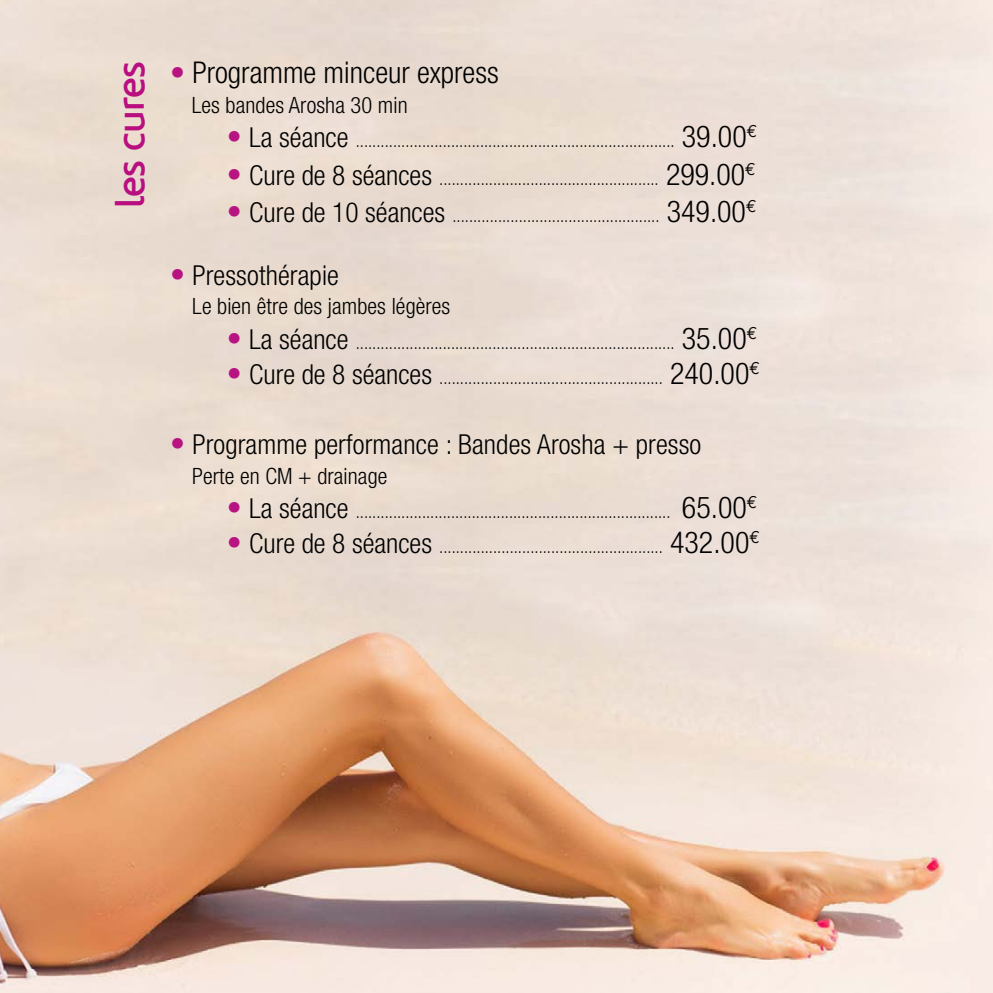
<style>
.page{position:relative;width:993px;height:993px;background:#fff}
.page>*{position:absolute;margin:0;border:0;box-sizing:border-box;transform-origin:0 0}
.t1{font:37.5px "Fortheloveofhate";letter-spacing:-.02em;color:#b80e80}
.t2{font:300 condensed 30px "Helvetica Neue LT Std";color:#000}
.t3{font:300 condensed 27.5px "Helvetica Neue LT Std";letter-spacing:.005em;color:#000}
.t4{font:300 condensed 22.5px "Helvetica Neue LT Std";letter-spacing:.005em;color:#000}
.t5{font:300 condensed 17.25px "Helvetica Neue LT Std";color:#000}
.s1{color:#b81481}
.s2{font-size:30px;color:#b81481}
.s3{font-size:27.5px}
.s4{font-size:30px}
</style>
<div class="page">
<img style="left:0;top:0;width:992px;height:992px">
<h1 class="t1" style="left:108px;top:208px;width:148px;rotate:-90deg">les cures</h1>
<h2 class="t2" style="left:170px;top:55px;width:330px"><span class="s1">•</span> Programme minceur express</h2>
<h3 class="t4" style="left:192px;top:92px;width:217px">Les bandes Arosha 30 min</h3>
<p class="t5" style="left:227px;top:131px;width:531px"><span class="s2">•</span> <span class="s3">La séance</span> ............................................................................. <span class="s4">39.00</span><sup>€</sup></p>
<p class="t5" style="left:227px;top:169px;width:530px"><span class="s2">•</span> <span class="s3">Cure de 8 séances</span> ..................................................... <span class="s4">299.00</span><sup>€</sup></p>
<p class="t5" style="left:227px;top:206px;width:531px"><span class="s2">•</span> <span class="s3">Cure de 10 séances</span> .................................................. <span class="s4">349.00</span><sup>€</sup></p>
<h3 class="t3" style="left:170px;top:259px;width:170px"><span class="s2">•</span> Pressothérapie</h3>
<h3 class="t4" style="left:192px;top:293px;width:259px">Le bien être des jambes légères</h3>
<p class="t5" style="left:227px;top:333px;width:531px"><span class="s2">•</span> <span class="s3">La séance</span> ............................................................................. <span class="s4">35.00</span><sup>€</sup></p>
<p class="t5" style="left:227px;top:368px;width:534px"><span class="s2">•</span> <span class="s3">Cure de 8 séances</span> ...................................................... <span class="s4">240.00</span><sup>€</sup></p>
<h3 class="t3" style="left:170px;top:428px;width:532px"><span class="s2">•</span> Programme performance : Bandes Arosha + presso</h3>
<h3 class="t4" style="left:192px;top:462px;width:196px">Perte en CM + drainage</h3>
<p class="t5" style="left:227px;top:502px;width:531px"><span class="s2">•</span> <span class="s3">La séance</span> ............................................................................ <span class="s4">65.00</span><sup>€</sup></p>
<p class="t5" style="left:227px;top:537px;width:534px"><span class="s2">•</span> <span class="s3">Cure de 8 séances</span> ...................................................... <span class="s4">432.00</span><sup>€</sup></p>
</div>
